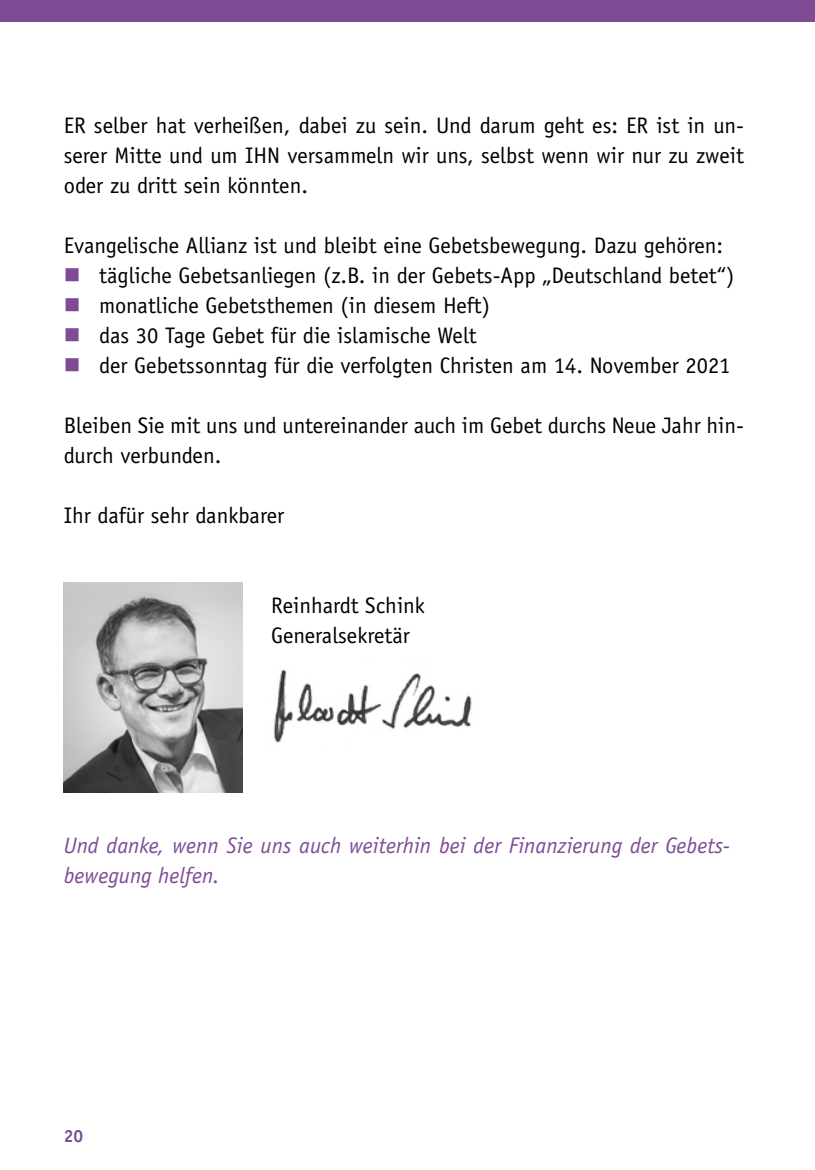
<style>
.page{position:relative;width:815px;height:1170px;background:#fff}
.page>*{position:absolute;margin:0;border:0;box-sizing:border-box;transform-origin:0 0}
.t1{font:22.5px/30px "Officina Sans Std";color:#000}
.t2{font:italic 22.5px/30px "Officina Sans Std";color:#7f4b95}
.t3{font:700 17.5px "Officina Sans Std";color:#7f4b95}
</style>
<div class="page">
<div style="left:0;top:0;width:815px;height:21px;background:#7f4b95"></div>
<img style="left:64px;top:582px;width:179px;height:210px">
<img style="left:274px;top:669px;width:198px;height:74px">
<p class="t1" style="left:64px;top:110px;width:682px;text-align:justify">ER selber hat verheißen, dabei zu sein. Und darum geht es: ER ist in un&shy;serer Mitte und um IHN versammeln wir uns, selbst wenn wir nur zu zweit oder zu dritt sein könnten.</p>
<p class="t1" style="left:99px;top:230px;width:637px;text-indent:-35px">Evangelische Allianz ist und bleibt eine Gebetsbewegung. Dazu gehören: tägliche Gebetsanliegen (z.B. in der Gebets-App „Deutschland betet“) monatliche Gebetsthemen (in diesem Heft)<br>das 30 Tage Gebet für die islamische Welt<br>der Gebetssonntag für die verfolgten Christen am 14. November 2021</p>
<p class="t1" style="left:64px;top:410px;width:682px">Bleiben Sie mit uns und untereinander auch im Gebet durchs Neue Jahr hin&shy;durch verbunden.</p>
<p class="t1" style="left:64px;top:500px;width:222px">Ihr dafür sehr dankbarer</p>
<p class="t1" style="left:271px;top:590px;width:155px">Reinhardt Schink<br>Generalsekretär</p>
<p class="t2" style="left:64px;top:830px;width:668px">Und danke, wenn Sie uns auch weiterhin bei der Finanzierung der Gebets&shy;bewegung helfen.</p>
<p class="t3" style="left:64px;top:1125px;width:21px">20</p>
</div>
